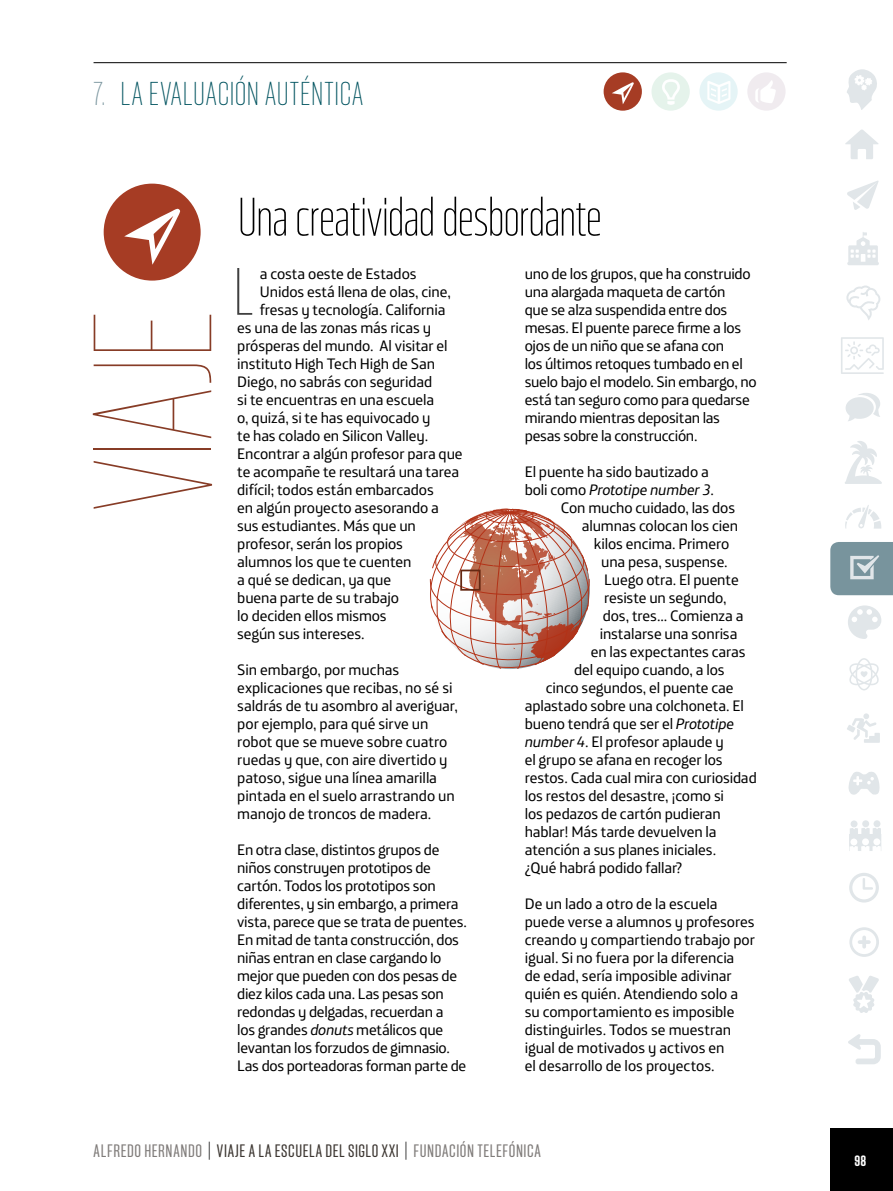
<style>
.page{position:relative;width:893px;height:1191px;background:#fff}
.page>*{position:absolute;margin:0;border:0;box-sizing:border-box;transform-origin:0 0}
.t1{font:100 168px "Solido Compressed";color:#873c26}
.t2{font:200 66.75px "Solido Compressed";color:#404040}
.t3{font:200 54px "Solido Compressed";color:#000}
.t4{font:200 33px "Solido Compressed";color:#00535f}
.t5{font:18px "Solido Compressed";letter-spacing:.035em;color:#807c7a}
.t6{font:15.3px/18px "Telefonica Text";letter-spacing:-.01em;color:#000}
.t7{font:italic 15.3px "Telefonica Text";letter-spacing:-.01em;color:#000}
.t8{font:700 15px "Solido Compressed";color:#fff}
.s1{color:#78949d}
.s2{font-style:normal}
.s3{font-style:italic}
.s4{color:#000}
.s5{color:#3d3732}
.s6{font-family:"Solido Compressed Book SC850";color:#3d3732}
</style>
<div class="page">
<div style="left:604px;top:72px;width:38px;height:39px;background:#a63c24;border-radius:50%"></div>
<svg style="left:612px;top:82px;width:22px;height:22px"></svg>
<div style="left:830px;top:1128px;width:63px;height:63px;background:#000"></div>
<hr style="left:94px;top:62px;width:693px;height:1px;background:#000">
<svg style="left:429px;top:508px;width:160px;height:160px"></svg>
<div style="left:460px;top:569px;width:21px;height:21px;border:2px solid #652812"></div>
<svg style="left:651px;top:72px;width:135px;height:39px"></svg>
<svg style="left:847px;top:69px;width:30px;height:41px"></svg>
<svg style="left:847px;top:181px;width:32px;height:29px"></svg>
<svg style="left:847px;top:232px;width:32px;height:33px"></svg>
<svg style="left:846px;top:285px;width:34px;height:35px"></svg>
<svg style="left:846px;top:393px;width:34px;height:28px"></svg>
<svg style="left:845px;top:505px;width:36px;height:23px"></svg>
<svg style="left:830px;top:542px;width:63px;height:53px;background:#849da6"></svg>
<svg style="left:848px;top:605px;width:33px;height:34px"></svg>
<svg style="left:849px;top:658px;width:30px;height:32px"></svg>
<svg style="left:847px;top:713px;width:33px;height:30px"></svg>
<svg style="left:848px;top:772px;width:31px;height:23px"></svg>
<div style="left:851px;top:820px;width:6px;height:7px;background:#e1e6e9;border-radius:50%"></div>
<div style="left:862px;top:820px;width:7px;height:7px;background:#e1e6e9;border-radius:50%"></div>
<div style="left:873px;top:820px;width:7px;height:7px;background:#e1e6e9;border-radius:50%"></div>
<svg style="left:849px;top:827px;width:32px;height:24px"></svg>
<svg style="left:849px;top:873px;width:30px;height:29px"></svg>
<svg style="left:848px;top:1034px;width:33px;height:30px"></svg>
<svg style="left:845px;top:129px;width:34px;height:30px"></svg>
<svg style="left:849px;top:927px;width:30px;height:30px"></svg>
<svg style="left:849px;top:976px;width:30px;height:37px"></svg>
<svg style="left:841px;top:337px;width:43px;height:37px"></svg>
<svg style="left:845px;top:441px;width:37px;height:43px"></svg>
<div style="left:104px;top:184px;width:97px;height:97px;background:#a63c24;border-radius:50%"></div>
<svg style="left:124px;top:209px;width:56px;height:56px"></svg>
<h3 class="t4" style="left:94px;top:75px;width:67px"><span class="s1">7.</span>LA EVALUACIÓN</h3>
<h3 class="t4" style="left:265px;top:75px;width:12px">AUTÉNTICA</h3>
<h1 class="t1" style="left:58px;top:512px;width:203px;rotate:-90deg">viaje</h1>
<h3 class="t3" style="left:238px;top:186px;width:365px">Una creatividad desbordante</h3>
<h2 class="t2" style="left:234px;top:254px;width:16px">L</h2>
<p class="t6" style="left:260px;top:263px;width:158px">a costa oeste de Estados</p>
<p class="t6" style="left:525px;top:263px;width:234px">uno de los grupos, que ha construido una alargada maqueta de cartón<br>que se alza suspendida entre dos mesas. El puente parece firme a los ojos de un niño que se afana con<br>los últimos retoques tumbado en el suelo bajo el modelo. Sin embargo, no está tan seguro como para quedarse mirando mientras depositan las pesas sobre la construcción.</p>
<p class="t6" style="left:525px;top:461px;width:186px">El puente ha sido bautizado a</p>
<p class="t7" style="left:525px;top:477px;width:191px"><span class="s2">boli como</span> Prototipe number 3<span class="s2">.</span></p>
<p class="t6" style="left:561px;top:497px;width:176px">Con mucho cuidado, las dos</p>
<p class="t6" style="left:582px;top:515px;width:158px">alumnas colocan los cien</p>
<p class="t6" style="left:594px;top:533px;width:137px">kilos encima. Primero</p>
<p class="t6" style="left:601px;top:551px;width:128px">una pesa, suspense.</p>
<p class="t6" style="left:604px;top:569px;width:136px">Luego otra. El puente</p>
<p class="t6" style="left:604px;top:587px;width:124px">resiste un segundo,</p>
<p class="t6" style="left:603px;top:605px;width:142px">dos, tres... Comienza a</p>
<p class="t6" style="left:600px;top:623px;width:139px">instalarse una sonrisa</p>
<p class="t6" style="left:591px;top:641px;width:156px">en las expectantes caras</p>
<p class="t6" style="left:574px;top:659px;width:152px">del equipo cuando, a los</p>
<p class="t6" style="left:546px;top:677px;width:189px">cinco segundos, el puente cae</p>
<p class="t6" style="left:525px;top:695px;width:221px">aplastado sobre una colchoneta. El</p>
<p class="t6" style="left:525px;top:713px;width:211px">bueno tendrá que ser el <span class="s3">Prototipe</span></p>
<p class="t6" style="left:525px;top:731px;width:201px"><span class="s3">number 4</span>. El profesor aplaude y</p>
<p class="t6" style="left:525px;top:749px;width:199px">el grupo se afana en recoger los</p>
<p class="t6" style="left:525px;top:767px;width:234px">restos. Cada cual mira con curiosidad</p>
<p class="t6" style="left:525px;top:785px;width:201px">los restos del desastre, ¡como si</p>
<p class="t6" style="left:525px;top:803px;width:198px">los pedazos de cartón pudieran</p>
<p class="t6" style="left:525px;top:821px;width:193px">hablar! Más tarde devuelven la</p>
<p class="t6" style="left:525px;top:839px;width:193px">atención a sus planes iniciales.</p>
<p class="t6" style="left:525px;top:857px;width:159px">¿Qué habrá podido fallar?</p>
<p class="t6" style="left:525px;top:893px;width:232px">De un lado a otro de la escuela puede verse a alumnos y profesores creando y compartiendo trabajo por igual. Si no fuera por la diferencia<br>de edad, sería imposible adivinar quién es quién. Atendiendo solo a su comportamiento es imposible distinguirles. Todos se muestran igual de motivados y activos en<br>el desarrollo de los proyectos.</p>
<p class="t6" style="left:260px;top:281px;width:192px">Unidos está llena de olas, cine,</p>
<p class="t6" style="left:260px;top:299px;width:187px">fresas y tecnología. California</p>
<p class="t6" style="left:237px;top:317px;width:195px">es una de las zonas más ricas y</p>
<p class="t6" style="left:237px;top:335px;width:212px">prósperas del mundo. Al visitar el</p>
<p class="t6" style="left:237px;top:353px;width:199px">instituto High Tech High de San</p>
<p class="t6" style="left:237px;top:371px;width:196px">Diego, no sabrás con seguridad</p>
<p class="t6" style="left:237px;top:389px;width:198px">si te encuentras en una escuela</p>
<p class="t6" style="left:237px;top:407px;width:195px">o, quizá, si te has equivocado y</p>
<p class="t6" style="left:237px;top:425px;width:193px">te has colado en Silicon Valley.</p>
<p class="t6" style="left:237px;top:443px;width:227px">Encontrar a algún profesor para que</p>
<p class="t6" style="left:237px;top:461px;width:223px">te acompañe te resultará una tarea</p>
<p class="t6" style="left:237px;top:479px;width:198px">difícil; todos están embarcados</p>
<p class="t6" style="left:237px;top:497px;width:203px">en algún proyecto asesorando a</p>
<p class="t6" style="left:237px;top:515px;width:180px">sus estudiantes. Más que un</p>
<p class="t6" style="left:237px;top:533px;width:167px">profesor, serán los propios</p>
<p class="t6" style="left:237px;top:551px;width:176px">alumnos los que te cuenten</p>
<p class="t6" style="left:237px;top:569px;width:155px">a qué se dedican, ya que</p>
<p class="t6" style="left:237px;top:587px;width:163px">buena parte de su trabajo</p>
<p class="t6" style="left:237px;top:605px;width:151px">lo deciden ellos mismos</p>
<p class="t6" style="left:237px;top:623px;width:129px">según sus intereses.</p>
<p class="t6" style="left:237px;top:659px;width:222px">Sin embargo, por muchas explicaciones que recibas, no sé si saldrás de tu asombro al averiguar, por ejemplo, para qué sirve un robot que se mueve sobre cuatro ruedas y que, con aire divertido y patoso, sigue una línea amarilla pintada en el suelo arrastrando un manojo de troncos de madera.</p>
<p class="t6" style="left:237px;top:839px;width:231px">En otra clase, distintos grupos de niños construyen prototipos de cartón. Todos los prototipos son diferentes, y sin embargo, a primera vista, parece que se trata de puentes.<br>En mitad de tanta construcción, dos niñas entran en clase cargando lo mejor que pueden con dos pesas de diez kilos cada una. Las pesas son redondas y delgadas, recuerdan a<br>los grandes <span class="s3">donuts</span> metálicos que levantan los forzudos de gimnasio.<br>Las dos porteadoras forman parte de</p>
<p class="t5" style="left:94px;top:1141px;width:448px">ALFREDO HERNANDO <span class="s4">|</span> <span class="s5">VIAJE A LA ESCUELA DEL SIGLO</span> <span class="s6">XXI</span> <span class="s4">|</span> FUNDACIÓN TELEFÓNICA</p>
<p class="t8" style="left:854px;top:1152px;width:13px">98</p>
</div>
